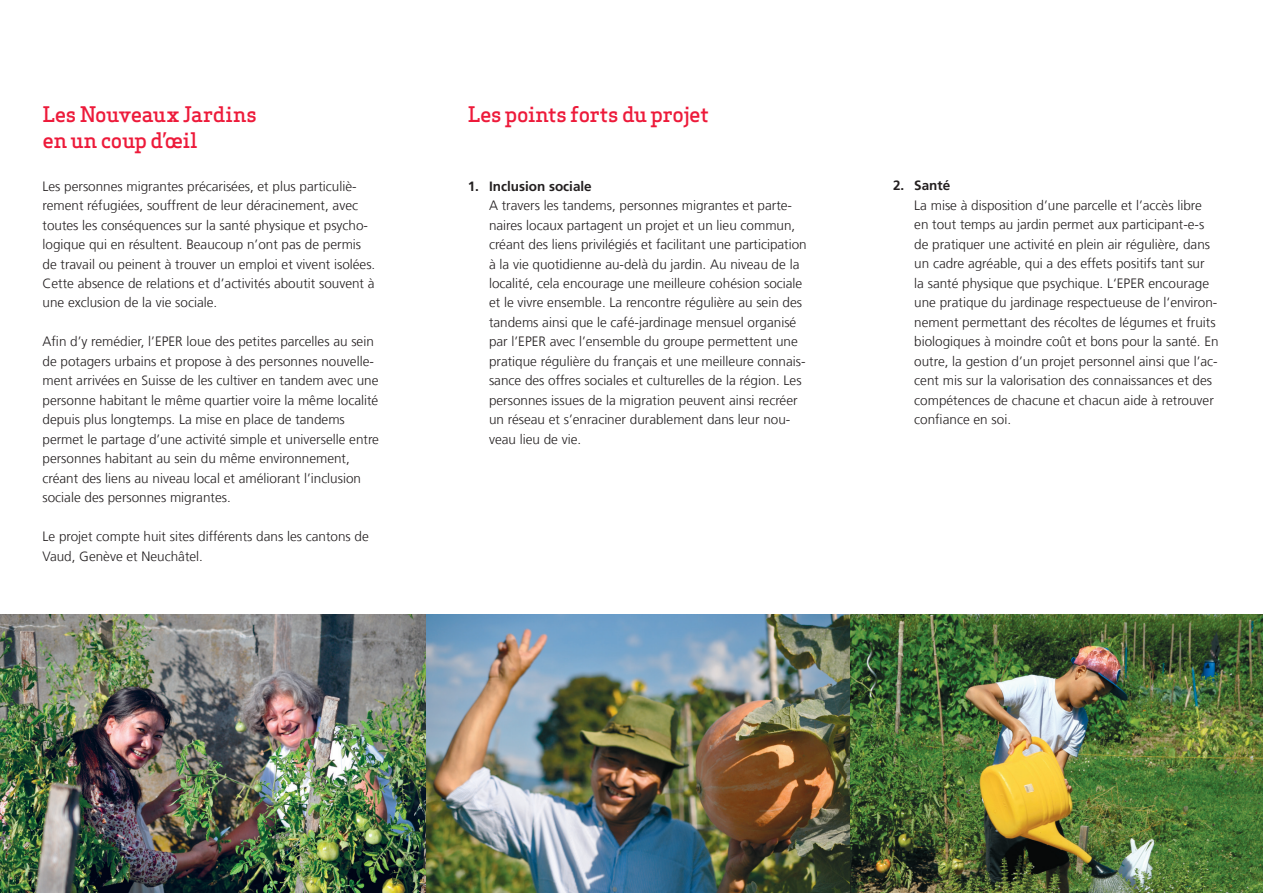
<style>
.page{position:relative;width:1263px;height:893px;background:#fff}
.page>*{position:absolute;margin:0;border:0;box-sizing:border-box;transform-origin:0 0}
.t1{font:500 21px/25.5px "Apex Serif";letter-spacing:-.02em;color:#ed1a3a}
.t2{font:300 13.5px/19.5px "Frutiger LT Com";color:#231f20}
.t3{font:700 13.5px "Frutiger LT Com";color:#231f20}
</style>
<div class="page">
<img style="left:425px;top:614px;width:425px;height:279px">
<img style="left:850px;top:614px;width:413px;height:279px">
<img style="left:0;top:614px;width:425px;height:279px">
<h1 class="t1" style="left:43px;top:101px;width:216px">Les Nouveaux Jardins en un coup d’œil</h1>
<p class="t2" style="left:43px;top:176px;width:334px">Les personnes migrantes précarisées, et plus particuliè&shy;rement réfugiées, souffrent de leur déracinement, avec toutes les conséquences sur la santé physique et psycho&shy;logique qui en résultent. Beaucoup n’ont pas de permis de travail ou peinent à trouver un emploi et vivent isolées.<br>Cette absence de relations et d’activités aboutit souvent à une exclusion de la vie sociale.</p>
<p class="t2" style="left:43px;top:332px;width:338px">Afin d’y remédier, l’EPER loue des petites parcelles au sein de potagers urbains et propose à des personnes nouvelle&shy;ment arrivées en Suisse de les cultiver en tandem avec une personne habitant le même quartier voire la même localité depuis plus longtemps. La mise en place de tandems permet le partage d’une activité simple et universelle entre personnes habitant au sein du même environnement, créant des liens au niveau local et améliorant l’inclusion sociale des personnes migrantes.</p>
<p class="t2" style="left:43px;top:527px;width:328px">Le projet compte huit sites différents dans les cantons de<br>Vaud, Genève et Neuchâtel.</p>
<h1 class="t1" style="left:468px;top:101px;width:243px">Les points forts du projet</h1>
<p class="t3" style="left:468px;top:178px;width:126px">1. Inclusion sociale</p>
<p class="t2" style="left:489px;top:196px;width:319px">A travers les tandems, personnes migrantes et parte&shy;naires locaux partagent un projet et un lieu commun, créant des liens privilégiés et facilitant une participation à la vie quotidienne au-delà du jardin. Au niveau de la localité, cela encourage une meilleure cohésion sociale et le vivre ensemble. La rencontre régulière au sein des tandems ainsi que le café-jardinage mensuel organisé par l’EPER avec l’ensemble du groupe permettent une pratique régulière du français et une meilleure connais&shy;sance des offres sociales et culturelles de la région. Les personnes issues de la migration peuvent ainsi recréer un réseau et s’enraciner durablement dans leur nou&shy;veau lieu de vie.</p>
<p class="t3" style="left:893px;top:178px;width:59px">2. Santé</p>
<p class="t2" style="left:914px;top:196px;width:306px">La mise à disposition d’une parcelle et l’accès libre en tout temps au jardin permet aux participant-e-s de pratiquer une activité en plein air régulière, dans un cadre agréable, qui a des effets positifs tant sur<br>la santé physique que psychique. L‘EPER encourage une pratique du jardinage respectueuse de l‘environ&shy;nement permettant des récoltes de légumes et fruits biologiques à moindre coût et bons pour la santé. En outre, la gestion d’un projet personnel ainsi que l’ac&shy;cent mis sur la valorisation des connaissances et des compétences de chacune et chacun aide à retrouver confiance en soi.</p>
</div>
